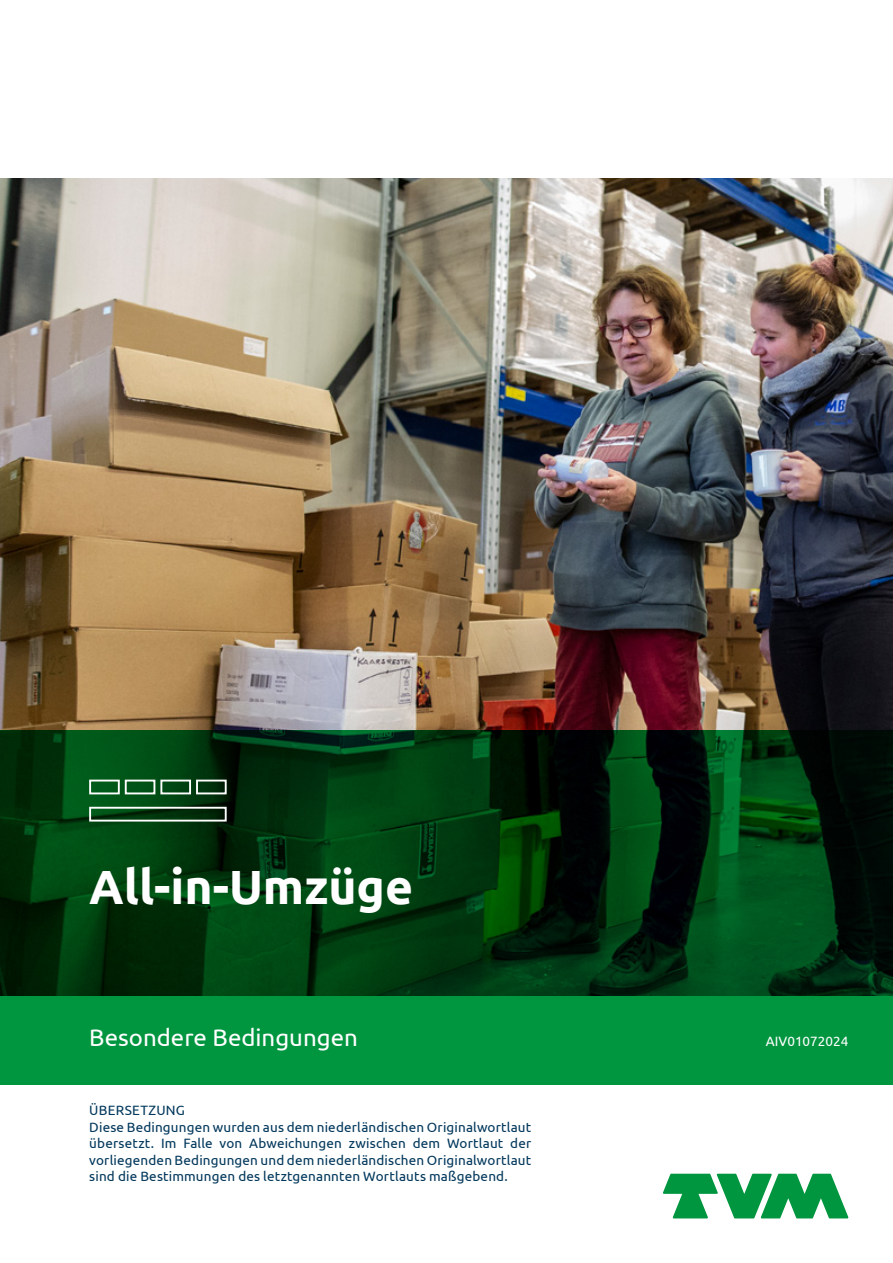
<style>
.page{position:relative;width:893px;height:1263px;background:#fff}
.page>*{position:absolute;margin:0;border:0;box-sizing:border-box;transform-origin:0 0}
.t1{font:700 48px "Ubuntu";color:#fff}
.t2{font:24px "Ubuntu";color:#fff}
.body-tekst_8_5pt_blauw{font:13.5px/16.5px "Ubuntu";letter-spacing:.015em;color:#00375b;text-align:justify}
.t3{font:13.5px "Ubuntu";color:#fff}
</style>
<div class="page">
<img style="left:0;top:179px;width:893px;height:551px">
<svg style="left:0;top:730px;width:893px;height:354px;background:#004c1a"></svg>
<svg style="left:89px;top:780px;width:138px;height:15px"></svg>
<div style="left:89px;top:807px;width:138px;height:14px;border:2px solid #fff"></div>
<svg style="left:663px;top:1174px;width:185px;height:44px"></svg>
<p class="t1" style="left:89px;top:857px;width:325px">All-in-Umzüge</p>
<p class="t2" style="left:89px;top:1023px;width:270px">Besondere Bedingungen</p>
<p class="t3" style="left:766px;top:1033px;width:84px">AIV01072024</p>
<p class="body-tekst_8_5pt_blauw" style="left:89px;top:1101px;width:97px">ÜBERSETZUNG</p>
<p class="body-tekst_8_5pt_blauw" style="left:89px;top:1118px;width:444px">Diese Bedingungen wurden aus dem niederländischen Originalwortlaut übersetzt. Im Falle von Abweichungen zwischen dem Wortlaut der vorliegenden Bedingungen und dem niederländischen Originalwortlaut sind die Bestimmungen des letztgenannten Wortlauts maßgebend.</p>
</div>
